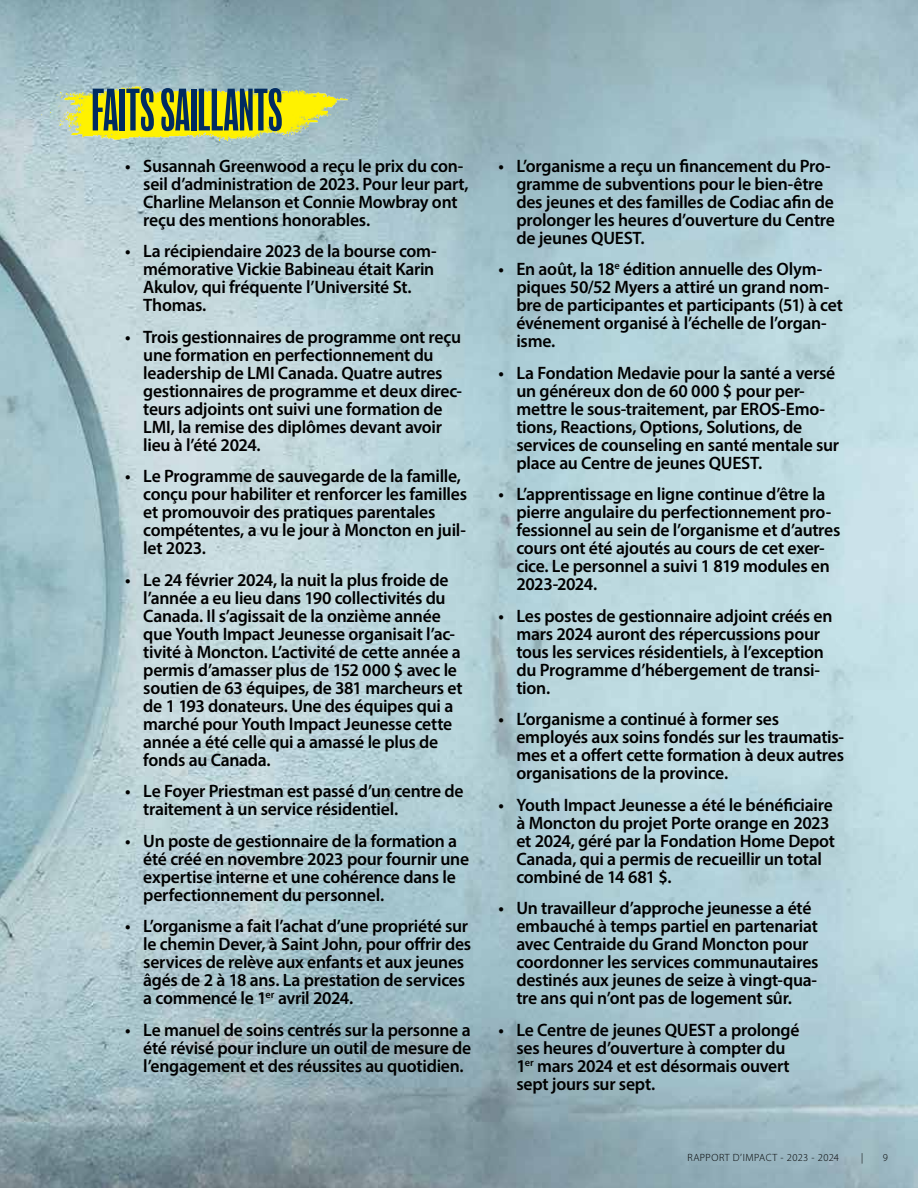
<style>
.page{position:relative;width:918px;height:1188px;background:#fff}
.page>*{position:absolute;margin:0;border:0;box-sizing:border-box;transform-origin:0 0}
.t1{font:extra-condensed 55.05px "Balboa";letter-spacing:-.005em;color:#002b60}
.t2{font:600 18px/18px "Myriad Pro";letter-spacing:-.015em;color:#000}
.t3{font:300 10.5px "Myriad Pro";letter-spacing:.045em;color:#000}
</style>
<div class="page">
<img style="left:0;top:0;width:918px;height:1188px">
<img style="left:41px;top:78px;width:307px;height:63px">
<h1 class="t1" style="left:91px;top:80px;width:193px">FAITS SAILLANTS</h1>
<p class="t2" style="left:143px;top:156px;width:327px;text-indent:-18px">• Susannah Greenwood a reçu le prix du con&shy;seil d’administration de 2023. Pour leur part, Charline Melanson et Connie Mowbray ont reçu des mentions honorables.</p>
<p class="t2" style="left:143px;top:242px;width:295px;text-indent:-18px">• La récipiendaire 2023 de la bourse com&shy;mémorative Vickie Babineau était Karin<br>Akulov, qui fréquente l’Université St.<br>Thomas.</p>
<p class="t2" style="left:143px;top:327px;width:320px;text-indent:-18px">• Trois gestionnaires de programme ont reçu une formation en perfectionnement du leadership de LMI Canada. Quatre autres gestionnaires de programme et deux direc&shy;teurs adjoints ont suivi une formation de LMI, la remise des diplômes devant avoir lieu à l’été 2024.</p>
<p class="t2" style="left:143px;top:467px;width:325px;text-indent:-18px">• Le Programme de sauvegarde de la famille, conçu pour habiliter et renforcer les familles et promouvoir des pratiques parentales compétentes, a vu le jour à Moncton en juil&shy;let 2023.</p>
<p class="t2" style="left:143px;top:570px;width:321px;text-indent:-18px">• Le 24 février 2024, la nuit la plus froide de l’année a eu lieu dans 190 collectivités du Canada. Il s’agissait de la onzième année que Youth Impact Jeunesse organisait l’ac&shy;tivité à Moncton. L’activité de cette année a permis d’amasser plus de 152 000 $ avec le soutien de 63 équipes, de 381 marcheurs et de 1 193 donateurs. Une des équipes qui a marché pour Youth Impact Jeunesse cette année a été celle qui a amassé le plus de fonds au Canada.</p>
<p class="t2" style="left:143px;top:782px;width:322px;text-indent:-18px">• Le Foyer Priestman est passé d’un centre de traitement à un service résidentiel.</p>
<p class="t2" style="left:143px;top:831px;width:327px;text-indent:-18px">• Un poste de gestionnaire de la formation a été créé en novembre 2023 pour fournir une expertise interne et une cohérence dans le perfectionnement du personnel.</p>
<p class="t2" style="left:143px;top:917px;width:329px;text-indent:-18px">• L’organisme a fait l’achat d’une propriété sur le chemin Dever, à Saint John, pour offrir des services de relève aux enfants et aux jeunes âgés de 2 à 18 ans. La prestation de services a commencé le 1<sup>er</sup> avril 2024.</p>
<p class="t2" style="left:143px;top:1020px;width:330px;text-align:justify;text-indent:-18px">• Le manuel de soins centrés sur la personne a été révisé pour inclure un outil de mesure de l’engagement et des réussites au quotidien.</p>
<p class="t2" style="left:516px;top:156px;width:320px;text-indent:-18px">• L’organisme a reçu un financement du Pro&shy;gramme de subventions pour le bien-être des jeunes et des familles de Codiac afin de prolonger les heures d’ouverture du Centre de jeunes QUEST.</p>
<p class="t2" style="left:516px;top:260px;width:328px;text-indent:-18px">• En août, la 18<sup>e</sup> édition annuelle des Olym&shy;piques 50/52 Myers a attiré un grand nom&shy;bre de participantes et participants (51) à cet événement organisé à l’échelle de l’organ&shy;isme.</p>
<p class="t2" style="left:516px;top:363px;width:324px;text-indent:-18px">• La Fondation Medavie pour la santé a versé un généreux don de 60 000 $ pour per&shy;mettre le sous-traitement, par EROS-Emo&shy;tions, Reactions, Options, Solutions, de services de counseling en santé mentale sur place au Centre de jeunes QUEST.</p>
<p class="t2" style="left:516px;top:485px;width:326px;text-indent:-18px">• L’apprentissage en ligne continue d’être la pierre angulaire du perfectionnement pro&shy;fessionnel au sein de l’organisme et d’autres cours ont été ajoutés au cours de cet exer&shy;cice. Le personnel a suivi 1 819 modules en 2023-2024.</p>
<p class="t2" style="left:516px;top:606px;width:318px;text-indent:-18px">• Les postes de gestionnaire adjoint créés en mars 2024 auront des répercussions pour tous les services résidentiels, à l’exception du Programme d’hébergement de transi&shy;tion.</p>
<p class="t2" style="left:516px;top:710px;width:329px;text-indent:-18px">• L’organisme a continué à former ses employés aux soins fondés sur les traumatis&shy;mes et a offert cette formation à deux autres organisations de la province.</p>
<p class="t2" style="left:516px;top:795px;width:320px;text-indent:-18px">• Youth Impact Jeunesse a été le bénéficiaire à Moncton du projet Porte orange en 2023 et 2024, géré par la Fondation Home Depot Canada, qui a permis de recueillir un total combiné de 14 681 $.</p>
<p class="t2" style="left:516px;top:899px;width:304px;text-indent:-18px">• Un travailleur d’approche jeunesse a été embauché à temps partiel en partenariat avec Centraide du Grand Moncton pour coordonner les services communautaires destinés aux jeunes de seize à vingt-qua&shy;tre ans qui n’ont pas de logement sûr.</p>
<p class="t2" style="left:516px;top:1020px;width:285px;text-indent:-18px">• Le Centre de jeunes QUEST a prolongé ses heures d’ouverture à compter du<br>1<sup>er</sup> mars 2024 et est désormais ouvert sept jours sur sept.</p>
<p class="t3" style="left:687px;top:1152px;width:153px">RAPPORT D’IMPACT - 2023 - 2024</p>
<p class="t3" style="left:861px;top:1152px;width:4px">|</p>
<p class="t3" style="left:883px;top:1152px;width:7px">9</p>
</div>
